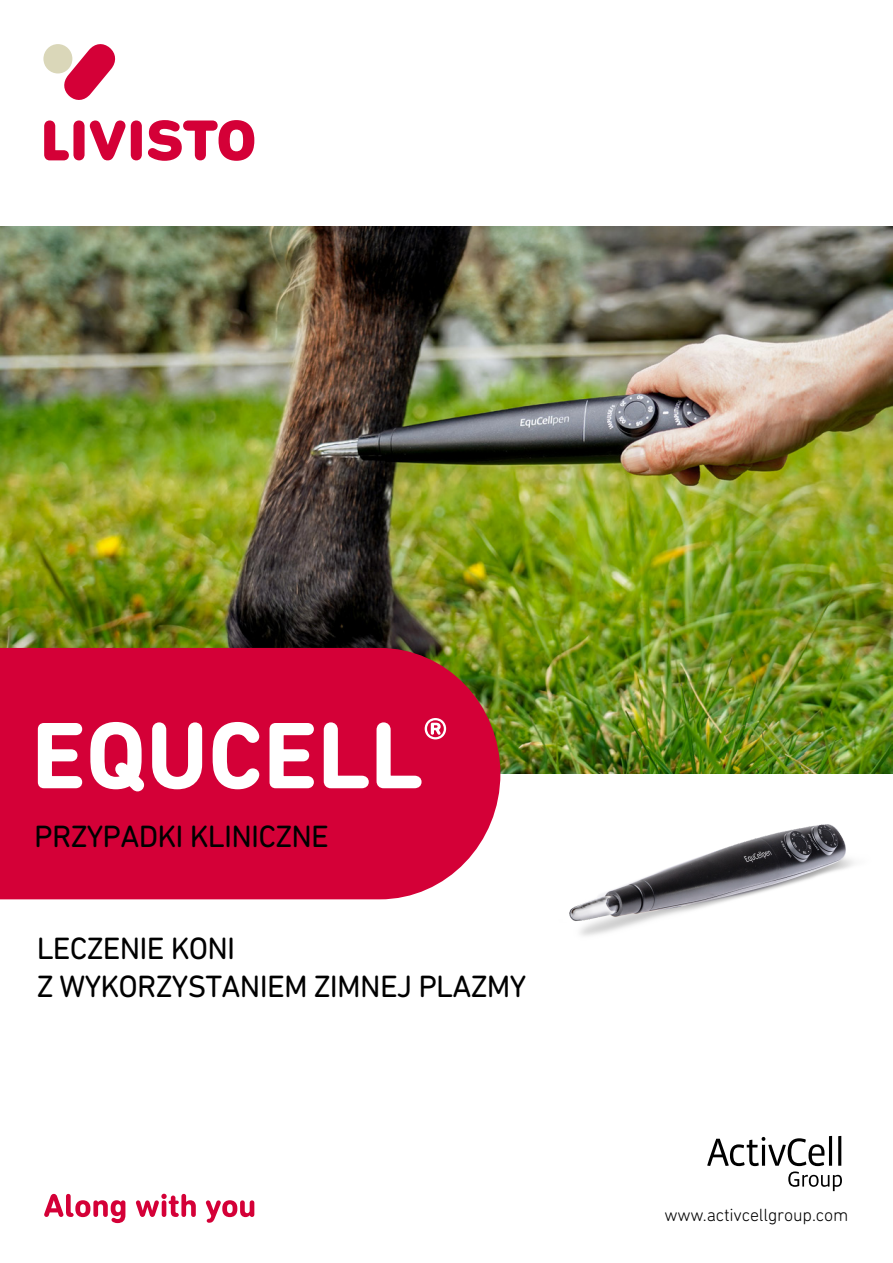
<style>
.page{position:relative;width:893px;height:1263px;background:#fff}
.page>*{position:absolute;margin:0;border:0;box-sizing:border-box;transform-origin:0 0}
.t1{font:700 96px "DIN Next Rounded LT Pro";color:#fff}
.t2{font:31.35px/37.7px "DIN Next Rounded LT Pro";letter-spacing:-.025em;color:#000}
.t3{font:300 18px "DIN Next Rounded LT Pro";letter-spacing:-.01em;color:#000}
</style>
<div class="page">
<img style="left:500px;top:774px;width:354px;height:162px">
<svg style="left:707px;top:1136px;width:135px;height:55px"></svg>
<svg style="left:44px;top:44px;width:210px;height:117px"></svg>
<div style="left:43px;top:44px;width:29px;height:29px;background:#dad7b9;border-radius:50%"></div>
<svg style="left:44px;top:1194px;width:210px;height:29px"></svg>
<img style="left:0;top:227px;width:893px;height:547px">
<div style="left:0;top:648px;width:500px;height:251px;background:#d40037"></div>
<h1 class="t1" style="left:32px;top:699px;width:418px">EQUCELL<sup>®</sup></h1>
<p class="t2" style="left:34px;top:817px;width:296px">PRZYPADKI KLINICZNE</p>
<p class="t2" style="left:37px;top:929px;width:491px">LECZENIE KONI<br>Z WYKORZYSTANIEM ZIMNEJ PLAZMY</p>
<p class="t3" style="left:664px;top:1204px;width:185px">www.activcellgroup.com</p>
</div>
